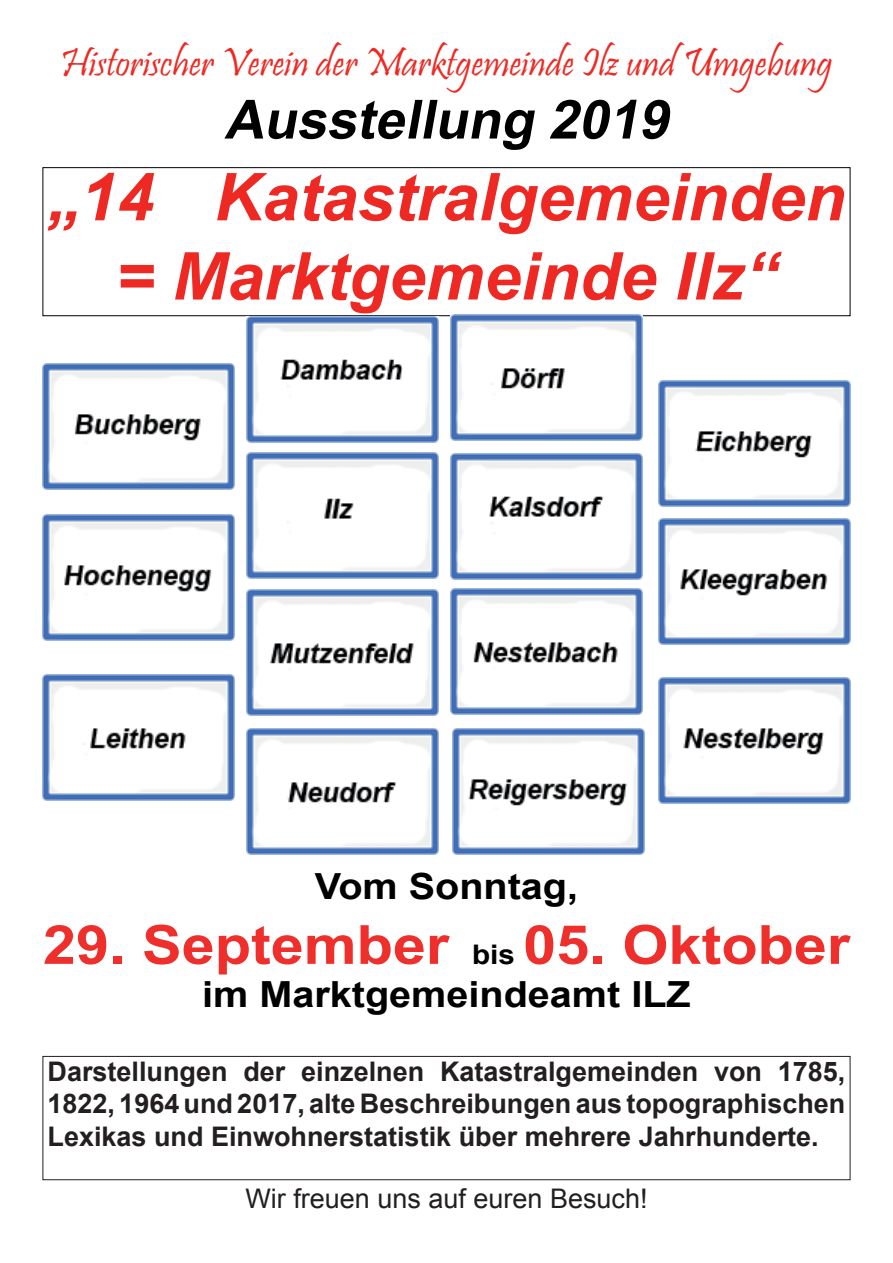
<style>
.page{position:relative;width:893px;height:1263px;background:#fff}
.page>*{position:absolute;margin:0;border:0;box-sizing:border-box;transform-origin:0 0}
.t1{font:italic 700 66px/79.2px "Arial";color:#ee2923;text-align:center}
.t2{font:700 54px "Arial";color:#ee2f2b;scale:1.1 1}
.t3{font:italic 700 54px "Arial";color:#000}
.t4{font:40.5px "Pristina";color:#ee2923}
.t5{font:700 36px "Arial";color:#000;scale:1.1 1}
.t6{font:700 27px/32.4px "Arial";color:#231f20;text-align:justify}
.t7{font:27px "Arial";color:#231f20}
.s1{font-size:27px;color:#000}
</style>
<div class="page">
<div style="left:43px;top:167px;width:807px;height:149px;border:1px solid #000"></div>
<div style="left:43px;top:1056px;width:807px;height:124px;border:1px solid #231f20"></div>
<img style="left:43px;top:363px;width:191px;height:126px">
<img style="left:247px;top:316px;width:192px;height:126px">
<img style="left:451px;top:315px;width:192px;height:126px">
<img style="left:658px;top:380px;width:192px;height:126px">
<img style="left:43px;top:514px;width:191px;height:126px">
<img style="left:247px;top:452px;width:192px;height:126px">
<img style="left:451px;top:454px;width:192px;height:126px">
<img style="left:658px;top:519px;width:192px;height:126px">
<img style="left:43px;top:675px;width:191px;height:126px">
<img style="left:247px;top:590px;width:192px;height:126px">
<img style="left:451px;top:588px;width:192px;height:126px">
<img style="left:658px;top:677px;width:192px;height:126px">
<img style="left:247px;top:729px;width:192px;height:126px">
<img style="left:452px;top:729px;width:192px;height:126px">
<h3 class="t4" style="left:60px;top:40px;width:774px">Historischer Verein der Marktgemeinde Ilz und Umgebung</h3>
<h2 class="t3" style="left:224px;top:82px;width:459px">Ausstellung 2019</h2>
<h1 class="t1" style="left:48px;top:160px;width:799px">„14 Katastralgemeinden = Marktgemeinde Ilz“</h1>
<h3 class="t5" style="left:315px;top:861px;width:241px">Vom Sonntag,</h3>
<h2 class="t2" style="left:43px;top:907px;width:735px">29. September <span class="s1">bis</span> 05. Oktober</h2>
<h3 class="t5" style="left:202px;top:969px;width:446px">im Marktgemeindeamt ILZ</h3>
<p class="t6" style="left:48px;top:1055px;width:799px">Darstellungen der einzelnen Katastralgemeinden von 1785, 1822, 1964 und 2017, alte Beschreibungen aus topographischen Lexikas und Einwohnerstatistik über mehrere Jahrhunderte.</p>
<p class="t7" style="left:245px;top:1179px;width:404px">Wir freuen uns auf euren Besuch!</p>
</div>
